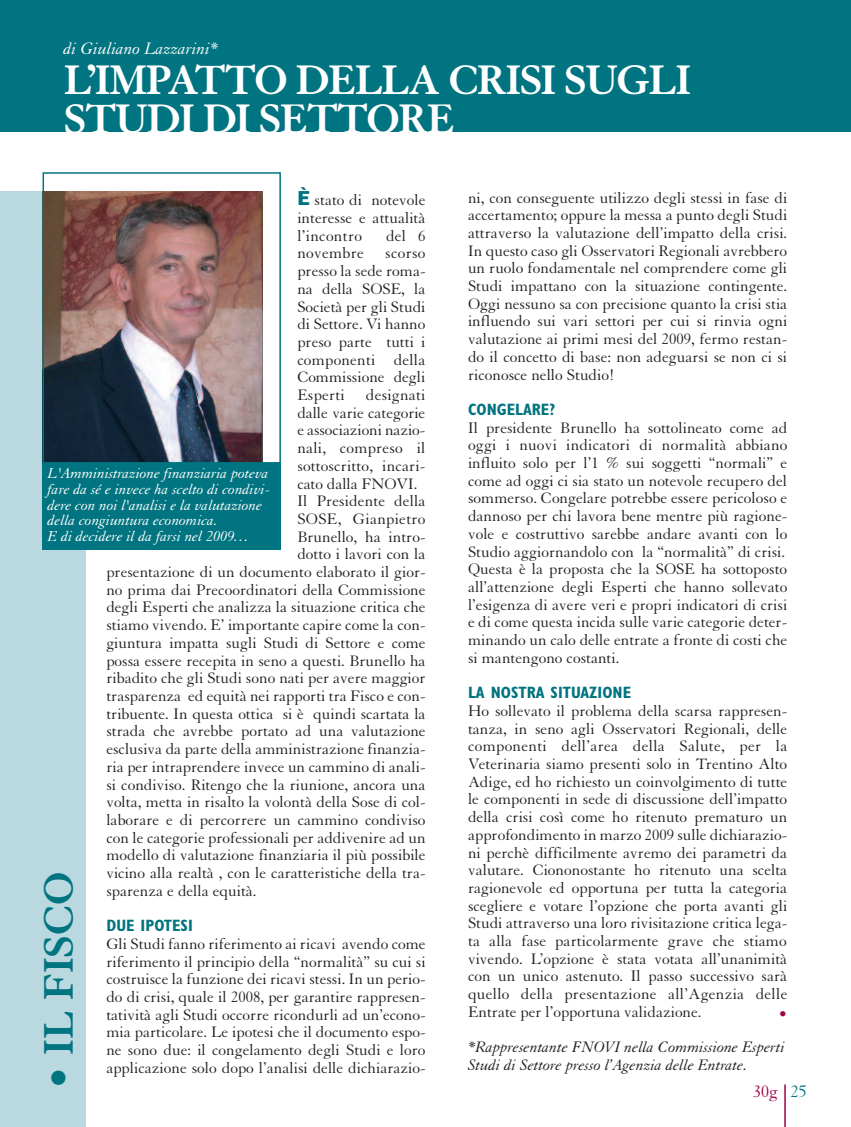
<style>
.page{position:relative;width:851px;height:1127px;background:#fff}
.page>*{position:absolute;margin:0;border:0;box-sizing:border-box;transform-origin:0 0}
.t1{font:700 45px/39px "Granjon";letter-spacing:-.035em;color:#fff}
.t2{font:700 45px "Granjon";color:#007480}
.t3{font:italic 18px "Granjon";color:#fff}
.t4{font:18px "Granjon";color:#9e0147}
.t5{font:16.5px/17.7px "Granjon";color:#231f20;text-align:justify}
.t6{font:italic 16.5px/17.7px "Granjon";color:#231f20}
.t7{font:700 condensed 16.5px "Gill Sans";color:#007480}
.t8{font:16.5px "Granjon";letter-spacing:.02em;color:#231f20}
.t9{font:16.5px "Granjon";color:#9e0147}
.t10{font:italic 15.75px/15.6px "Granjon";color:#fff}
.s1{font-family:"Folio";font-weight:700;font-size:19.5px;color:#007480}
.s2{color:#007480}
</style>
<div class="page">
<hr style="left:784px;top:1084px;width:1px;height:43px;background:#9e0147">
<div style="left:0;top:0;width:850px;height:132px;background:#007480"></div>
<div style="left:0;top:191px;width:85px;height:936px;background:#bad8df"></div>
<img style="left:46px;top:191px;width:216px;height:269px">
<div style="left:43px;top:463px;width:238px;height:86px;background:#007480"></div>
<div style="left:43px;top:172px;width:238px;height:291px;border:2px solid #007480"></div>
<p class="t3" style="left:64px;top:43px;width:156px">di Giuliano Lazzarini*</p>
<h1 class="t1" style="left:64px;top:65px;width:628px">L’IMPATTO DELLA CRISI SUGLI<br>STUDI DI SETTORE</h1>
<p class="t5" style="left:297px;top:193px;width:130px"><span class="s1">È</span> stato di notevole interesse e attualità l’incontro</p>
<p class="t5" style="left:386px;top:228px;width:41px">del 6</p>
<p class="t8" style="left:297px;top:247px;width:68px">novembre</p>
<p class="t5" style="left:297px;top:246px;width:130px;text-indent:88px">scorso presso la sede roma&shy;na della SOSE, la Società per gli Studi di Settore. Vi hanno preso parte tutti i componenti della Commissione degli Esperti</p>
<p class="t5" style="left:366px;top:387px;width:61px">designati</p>
<p class="t5" style="left:297px;top:405px;width:129px">dalle varie categorie</p>
<p class="t5" style="left:297px;top:423px;width:129px">e associazioni nazio-</p>
<p class="t5" style="left:297px;top:441px;width:130px">nali, compreso il</p>
<p class="t5" style="left:297px;top:458px;width:129px">sottoscritto, incari-</p>
<p class="t5" style="left:297px;top:476px;width:122px">cato dalla FNOVI.</p>
<p class="t5" style="left:297px;top:494px;width:130px">Il Presidente della</p>
<p class="t8" style="left:297px;top:513px;width:130px">SOSE, Gianpietro</p>
<p class="t5" style="left:297px;top:529px;width:130px">Brunello, ha intro-</p>
<p class="t5" style="left:297px;top:547px;width:130px">dotto i lavori con la</p>
<p class="t5" style="left:106px;top:564px;width:320px">presentazione di un documento elaborato il gior-</p>
<p class="t5" style="left:106px;top:582px;width:321px">no prima dai Precoordinatori della Commissione</p>
<p class="t5" style="left:106px;top:600px;width:321px">degli Esperti che analizza la situazione critica che</p>
<p class="t5" style="left:106px;top:618px;width:320px">stiamo vivendo. E’ importante capire come la con-</p>
<p class="t5" style="left:106px;top:635px;width:321px">giuntura impatta sugli Studi di Settore e come</p>
<p class="t5" style="left:106px;top:653px;width:321px">possa essere recepita in seno a questi. Brunello ha</p>
<p class="t5" style="left:106px;top:671px;width:321px">ribadito che gli Studi sono nati per avere maggior</p>
<p class="t5" style="left:106px;top:688px;width:320px">trasparenza ed equità nei rapporti tra Fisco e con-</p>
<p class="t5" style="left:106px;top:706px;width:321px">tribuente. In questa ottica si è quindi scartata la</p>
<p class="t5" style="left:106px;top:724px;width:321px">strada che avrebbe portato ad una valutazione</p>
<p class="t5" style="left:106px;top:741px;width:321px">esclusiva da parte della amministrazione finanzia-</p>
<p class="t5" style="left:106px;top:759px;width:320px">ria per intraprendere invece un cammino di anali-</p>
<p class="t5" style="left:106px;top:777px;width:320px">si condiviso. Ritengo che la riunione, ancora una</p>
<p class="t5" style="left:106px;top:795px;width:320px">volta, metta in risalto la volontà della Sose di col-</p>
<p class="t5" style="left:106px;top:812px;width:320px">laborare e di percorrere un cammino condiviso</p>
<p class="t5" style="left:106px;top:830px;width:320px">con le categorie professionali per addivenire ad un</p>
<p class="t5" style="left:106px;top:848px;width:321px">modello di valutazione finanziaria il più possibile</p>
<p class="t5" style="left:106px;top:865px;width:321px">vicino alla realtà , con le caratteristiche della tra-</p>
<p class="t5" style="left:106px;top:883px;width:152px">sparenza e della equità.</p>
<p class="t7" style="left:106px;top:919px;width:88px">DUE IPOTESI</p>
<p class="t5" style="left:106px;top:936px;width:321px">Gli Studi fanno riferimento ai ricavi avendo come riferimento il principio della “normalità” su cui si costruisce la funzione dei ricavi stessi. In un perio&shy;do di crisi, quale il 2008, per garantire rappresen&shy;tatività agli Studi occorre ricondurli ad un’econo&shy;mia particolare. Le ipotesi che il documento espo&shy;ne sono due: il congelamento degli Studi e loro applicazione solo dopo l’analisi delle dichiarazio-</p>
<p class="t10" style="left:48px;top:467px;width:223px">L'Amministrazione finanziaria poteva fare da sé e invece ha scelto di condivi&shy;dere con noi l'analisi e la valutazione della congiuntura economica.<br>E di decidere il da farsi nel 2009…</p>
<h1 class="t2" style="left:43px;top:1089px;width:219px;rotate:-90deg">• IL FISCO</h1>
<p class="t5" style="left:468px;top:190px;width:321px">ni, con conseguente utilizzo degli stessi in fase di accertamento; oppure la messa a punto degli Studi attraverso la valutazione dell’impatto della crisi.<br>In questo caso gli Osservatori Regionali avrebbero un ruolo fondamentale nel comprendere come gli Studi impattano con la situazione contingente.<br>Oggi nessuno sa con precisione quanto la crisi stia influendo sui vari settori per cui si rinvia ogni valutazione ai primi mesi del 2009, fermo restan&shy;do il concetto di base: non adeguarsi se non ci si riconosce nello Studio!</p>
<p class="t7" style="left:468px;top:403px;width:89px">CONGELARE?</p>
<p class="t5" style="left:468px;top:420px;width:321px;text-align:left">Il presidente Brunello ha sottolineato come ad oggi i nuovi indicatori di normalità abbiano influito solo per l’1 % sui soggetti “normali” e come ad oggi ci sia stato un notevole recupero del sommerso. Congelare potrebbe essere pericoloso e dannoso per chi lavora bene mentre più ragione&shy;vole e costruttivo sarebbe andare avanti con lo Studio aggiornandolo con la “normalità” di crisi.<br>Questa è la proposta che la SOSE ha sottoposto all’attenzione degli Esperti che hanno sollevato l’esigenza di avere veri e propri indicatori di crisi e di come questa incida sulle varie categorie deter&shy;minando un calo delle entrate a fronte di costi che si mantengono costanti.</p>
<p class="t7" style="left:468px;top:686px;width:164px">LA NOSTRA SITUAZIONE</p>
<p class="t5" style="left:468px;top:703px;width:321px">Ho sollevato il problema della scarsa rappresen&shy;tanza, in seno agli Osservatori Regionali, delle componenti dell’area della Salute, per la Veterinaria siamo presenti solo in Trentino Alto Adige, ed ho richiesto un coinvolgimento di tutte le componenti in sede di discussione dell’impatto della crisi così come ho ritenuto prematuro un approfondimento in marzo 2009 sulle dichiarazio&shy;ni perchè difficilmente avremo dei parametri da valutare. Ciononostante ho ritenuto una scelta ragionevole ed opportuna per tutta la categoria scegliere e votare l’opzione che porta avanti gli Studi attraverso una loro rivisitazione critica lega&shy;ta alla fase particolarmente grave che stiamo vivendo. L’opzione è stata votata all’unanimità con un unico astenuto. Il passo successivo sarà quello della presentazione all’Agenzia delle Entrate per l’opportuna validazione.</p>
<p class="t9" style="left:778px;top:1008px;width:10px">•</p>
<p class="t6" style="left:468px;top:1040px;width:318px">*Rappresentante FNOVI nella Commissione Esperti<br>Studi di Settore presso l’Agenzia delle Entrate.</p>
<p class="t4" style="left:753px;top:1084px;width:55px">30g <span class="s2">25</span></p>
</div>
